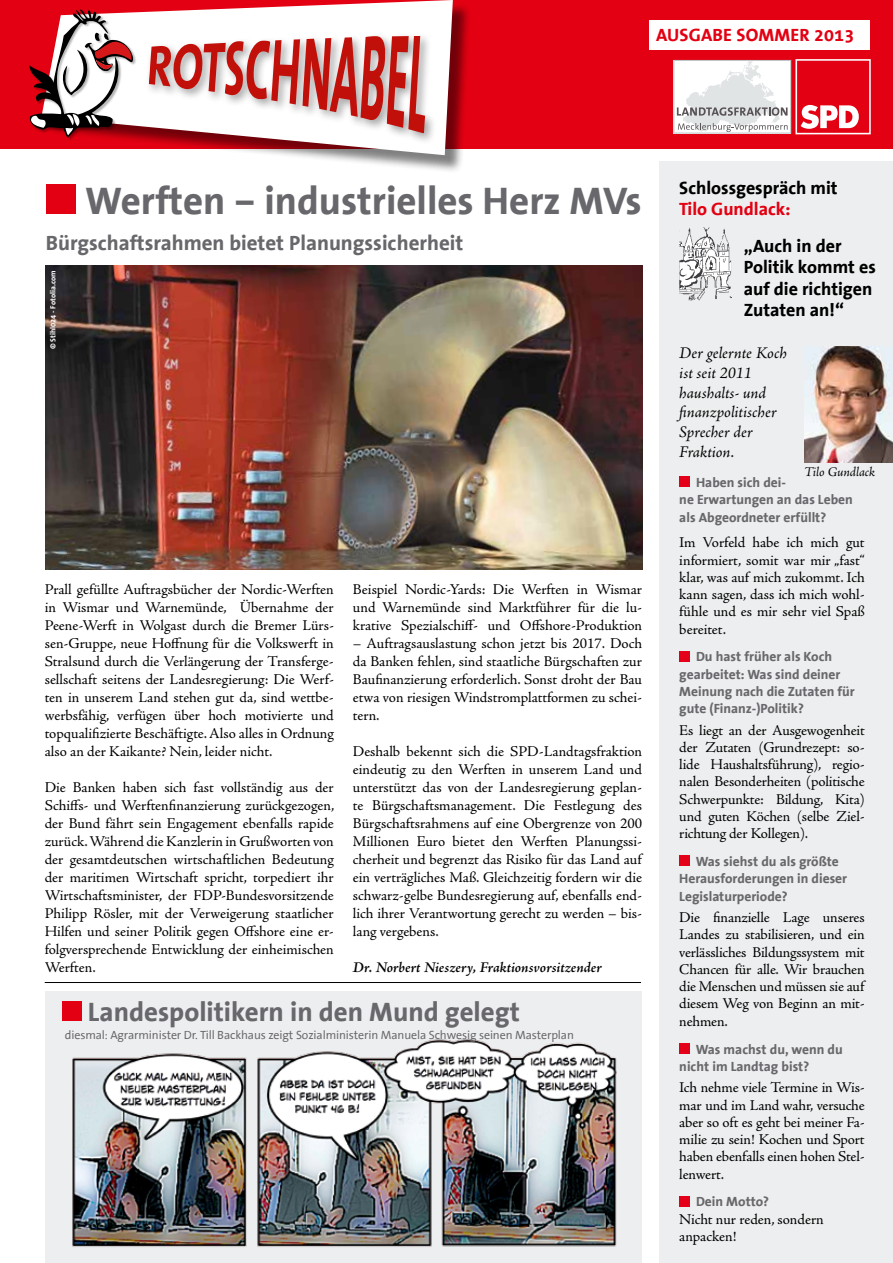
<style>
.page{position:relative;width:893px;height:1263px;background:#fff}
.page>*{position:absolute;margin:0;border:0;box-sizing:border-box;transform-origin:0 0}
.t1{font:700 39px "The Sans Office";color:#68676b}
.t2{font:700 27px "The Sans Office";color:#68676b}
.t3{font:700 21px "The Sans Office";color:#68676b}
.t4{font:700 18px/21.6px "The Sans Office";color:#000}
.t5{font:700 18px "The Sans Office";color:#e30012}
.t6{font:italic 16.5px/19.8px "Adobe Jenson Pro";color:#000}
.t7{font:15px/18px "Adobe Jenson Pro";letter-spacing:-.005em;color:#000;text-align:justify}
.t8{font:italic 600 15px "Adobe Jenson Pro";color:#000}
.t9{font:700 13.5px/17.2px "The Sans Office";color:#68676b}
.t10{font:italic 13.5px "Adobe Jenson Pro";letter-spacing:-.005em;color:#000}
.t11{font:12px "The Sans Office";letter-spacing:-.01em;color:#68676b}
.t12{font:700 7.5px "The Sans Office";color:#fff}
</style>
<div class="page">
<div style="left:45px;top:991px;width:596px;height:272px;background:#edeeef"></div>
<div style="left:0;top:0;width:893px;height:149px;background:#e30012"></div>
<div style="left:46px;top:185px;width:30px;height:29px;background:#e30012"></div>
<div style="left:44px;top:3px;width:427px;height:170px;background:#000;opacity:.5"></div>
<svg style="left:44px;top:0;width:409px;height:155px;fill:#fff"></svg>
<div style="left:650px;top:20px;width:220px;height:30px;background:#fff"></div>
<img style="left:45px;top:265px;width:597px;height:305px">
<div style="left:795px;top:59px;width:76px;height:75px;background:#e30012;border:2px solid #fff"></div>
<svg style="left:801px;top:105px;width:58px;height:24px"></svg>
<svg style="left:673px;top:60px;width:118px;height:74px;background:#e5e6e6"></svg>
<div style="left:145px;top:32px;width:292px;height:113px;background:#000;opacity:.35"></div>
<svg style="left:149px;top:35px;width:279px;height:98px;background:#db9f9d"></svg>
<hr style="left:45px;top:982px;width:596px;height:1px;background:#000">
<div style="left:29px;top:10px;width:108px;height:131px;background:#000;opacity:.3"></div>
<svg style="left:29px;top:10px;width:104px;height:127px"></svg>
<div style="left:659px;top:162px;width:234px;height:1101px;background:#edeeef"></div>
<div style="left:679px;top:476px;width:11px;height:11px;background:#e40018"></div>
<div style="left:679px;top:651px;width:11px;height:10px;background:#e40018"></div>
<div style="left:679px;top:855px;width:11px;height:11px;background:#e40018"></div>
<div style="left:679px;top:1043px;width:11px;height:10px;background:#e40018"></div>
<div style="left:679px;top:1196px;width:11px;height:10px;background:#e40018"></div>
<img style="left:805px;top:346px;width:88px;height:117px">
<svg style="left:679px;top:227px;width:52px;height:74px"></svg>
<div style="left:63px;top:1002px;width:19px;height:19px;background:#e30012"></div>
<img style="left:72px;top:1039px;width:545px;height:208px">
<p class="t5" style="left:656px;top:25px;width:200px">Ausgabe Sommer 2013</p>
<h1 class="t1" style="left:85px;top:181px;width:558px">Werften – industrielles Herz MVs</h1>
<h3 class="t3" style="left:46px;top:232px;width:419px">Bürgschaftsrahmen bietet Planungssicherheit</h3>
<p class="t12" style="left:49px;top:349px;width:80px;rotate:-90deg">© Stihl024 - Fotolia.com</p>
<p class="t7" style="left:45px;top:581px;width:291px">Prall gefüllte Auftragsbücher der Nordic-Werften in Wismar und Warnemünde, Übernahme der Peene-Werft in Wolgast durch die Bremer Lürs&shy;sen-Gruppe, neue Hoffnung für die Volkswerft in Stralsund durch die Verlängerung der Transferge&shy;sellschaft seitens der Landesregierung: Die Werf&shy;ten in unserem Land stehen gut da, sind wettbe&shy;werbsfähig, verfügen über hoch motivierte und topqualifizierte Beschäftigte. Also alles in Ordnung also an der Kaikante? Nein, leider nicht.</p>
<p class="t7" style="left:45px;top:779px;width:291px">Die Banken haben sich fast vollständig aus der Schiffs- und Werftenfinanzierung zurückgezogen, der Bund fährt sein Engagement ebenfalls rapide zurück. Während die Kanzlerin in Grußworten von der gesamtdeutschen wirtschaftlichen Bedeutung der maritimen Wirtschaft spricht, torpediert ihr Wirtschaftsminister, der FDP-Bundesvorsitzende Philipp Rösler, mit der Verweigerung staatlicher Hilfen und seiner Politik gegen Offshore eine er&shy;folgversprechende Entwicklung der einheimischen Werften.</p>
<p class="t7" style="left:353px;top:581px;width:291px">Beispiel Nordic-Yards: Die Werften in Wismar und Warnemünde sind Marktführer für die lu&shy;krative Spezialschiff- und Offshore-Produktion</p>
<p class="t7" style="left:353px;top:635px;width:291px">– Auftragsauslastung schon jetzt bis 2017. Doch da Banken fehlen, sind staatliche Bürgschaften zur Baufinanzierung erforderlich. Sonst droht der Bau etwa von riesigen Windstromplattformen zu schei&shy;tern.</p>
<p class="t7" style="left:353px;top:743px;width:291px">Deshalb bekennt sich die SPD-Landtagsfraktion eindeutig zu den Werften in unserem Land und unterstützt das von der Landesregierung geplan&shy;te Bürgschaftsmanagement. Die Festlegung des Bürgschaftsrahmens auf eine Obergrenze von 200<br>Millionen Euro bietet den Werften Planungssi&shy;cherheit und begrenzt das Risiko für das Land auf ein verträgliches Maß. Gleichzeitig fordern wir die schwarz-gelbe Bundesregierung auf, ebenfalls end&shy;lich ihrer Verantwortung gerecht zu werden – bis&shy;lang vergebens.</p>
<p class="t8" style="left:353px;top:959px;width:251px">Dr. Norbert Nieszery, Fraktionsvorsitzender</p>
<h2 class="t2" style="left:88px;top:998px;width:433px">Landespolitikern in den Mund gelegt</h2>
<p class="t11" style="left:65px;top:1029px;width:511px">diesmal: Agrarminister Dr. Till Backhaus zeigt Sozialministerin Manuela Schwesig seinen Masterplan</p>
<p class="t4" style="left:679px;top:177px;width:160px">Schlossgespräch mit</p>
<p class="t5" style="left:679px;top:200px;width:113px">Tilo Gundlack:</p>
<p class="t4" style="left:744px;top:235px;width:134px">„Auch in der<br>Politik kommt es auf die richtigen<br>Zutaten an!“</p>
<p class="t6" style="left:679px;top:344px;width:109px">Der gelernte Koch ist seit 2011 haushalts- und finanzpolitischer<br>Sprecher der<br>Fraktion.</p>
<p class="t9" style="left:679px;top:474px;width:175px;text-indent:17px">Haben sich dei-<br>ne Erwartungen an das Leben als Abgeordneter erfüllt?</p>
<p class="t7" style="left:679px;top:534px;width:187px;line-height:17.2px">Im Vorfeld habe ich mich gut informiert, somit war mir „fast“ klar, was auf mich zukommt. Ich kann sagen, dass ich mich wohl&shy;fühle und es mir sehr viel Spaß bereitet.</p>
<p class="t9" style="left:679px;top:649px;width:177px;text-indent:17px">Du hast früher als Koch gearbeitet: Was sind deiner<br>Meinung nach die Zutaten für gute (Finanz-)Politik?</p>
<p class="t7" style="left:679px;top:722px;width:187px;line-height:17.2px">Es liegt an der Ausgewogenheit der Zutaten (Grundrezept: so&shy;lide Haushaltsführung), regio&shy;nalen Besonderheiten (politische Schwerpunkte: Bildung, Kita) und guten Köchen (selbe Ziel&shy;richtung der Kollegen).</p>
<p class="t9" style="left:679px;top:853px;width:169px;text-indent:16px">Was siehst du als größte<br>Herausforderungen in dieser<br>Legislaturperiode?</p>
<p class="t7" style="left:679px;top:909px;width:187px;line-height:17.2px">Die finanzielle Lage unseres Landes zu stabilisieren, und ein verlässliches Bildungssystem mit Chancen für alle. Wir brauchen die Menschen und müssen sie auf diesem Weg von Beginn an mit&shy;nehmen.</p>
<p class="t9" style="left:679px;top:1041px;width:165px;text-indent:16px">Was machst du, wenn du nicht im Landtag bist?</p>
<p class="t7" style="left:679px;top:1079px;width:187px;line-height:17.2px">Ich nehme viele Termine in Wis&shy;mar und im Land wahr, versuche aber so oft es geht bei meiner Fa&shy;milie zu sein! Kochen und Sport haben ebenfalls einen hohen Stel&shy;lenwert.</p>
<p class="t9" style="left:696px;top:1194px;width:75px">Dein Motto?</p>
<p class="t7" style="left:679px;top:1210px;width:146px;line-height:17.2px">Nicht nur reden, sondern anpacken!</p>
<p class="t10" style="left:804px;top:464px;width:73px">Tilo Gundlack</p>
</div>
